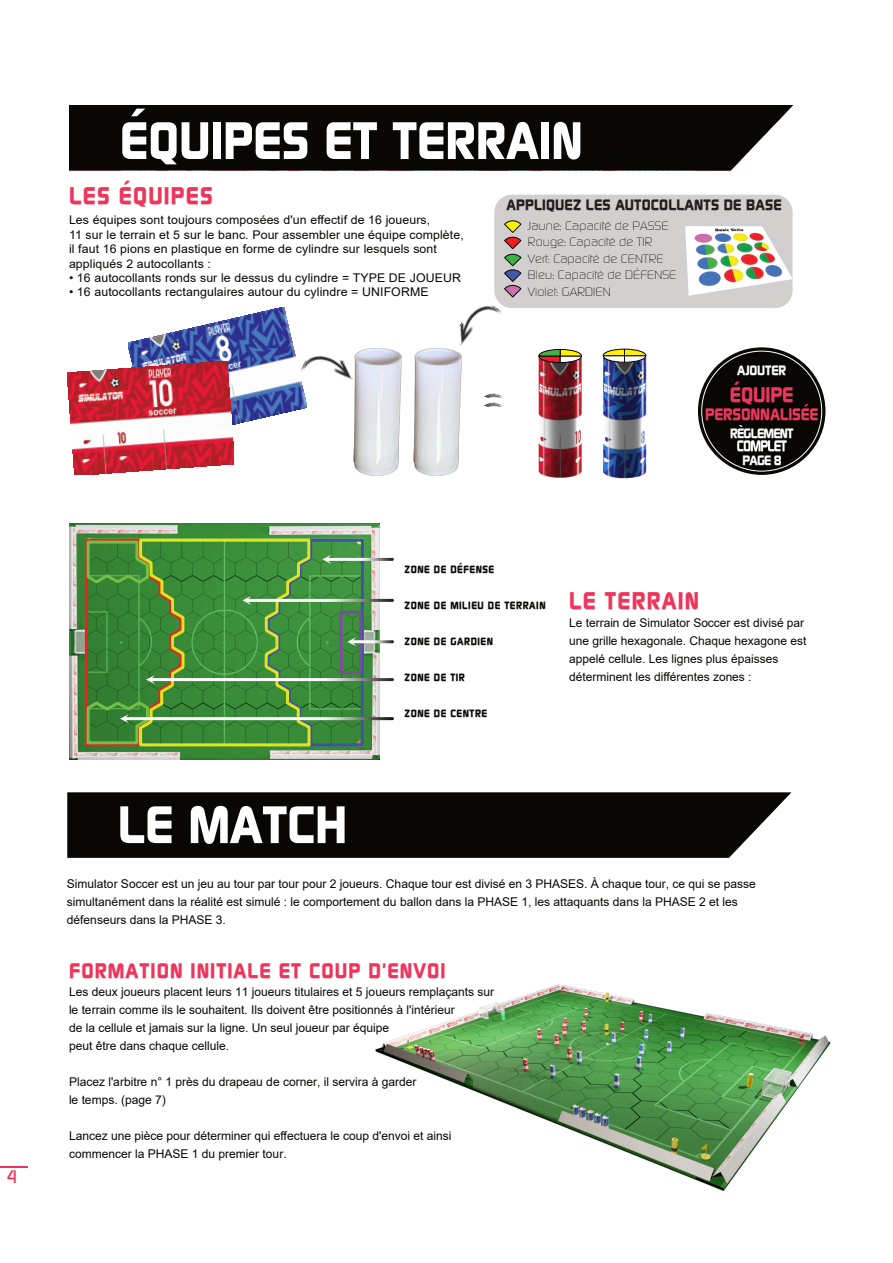
<style>
.page{position:relative;width:893px;height:1263px;background:#fff}
.page>*{position:absolute;margin:0;border:0;box-sizing:border-box;transform-origin:0 0}
.t1{font:700 52.5px "Continuum";color:#fff}
.t2{font:700 24px "Continuum";letter-spacing:.05em;color:#ee365c}
.t3{font:700 21px "Continuum";letter-spacing:.05em;color:#ee365c}
.t4{font:500 18px "Continuum";color:#ee345d}
.t5{font:700 16.5px "Continuum";letter-spacing:-.01em;color:#ee365c}
.t6{font:700 15px "Continuum";letter-spacing:.01em;color:#231f20}
.t7{font:700 13.5px/27px "Continuum";letter-spacing:-.06em;color:#fff;text-align:center}
.t8{font:700 13.5px "Continuum";letter-spacing:-.01em;color:#fff}
.t9{font:12px/18px "Arial";color:#080704}
.t10{font:300 12px/16.5px "Continuum";letter-spacing:.01em;color:#080704}
.t11{font:700 10.5px "Continuum";letter-spacing:.05em;color:#080704}
</style>
<div class="page">
<img style="left:538px;top:348px;width:109px;height:131px">
<img style="left:354px;top:349px;width:48px;height:127px">
<img style="left:414px;top:349px;width:48px;height:127px">
<img style="left:306px;top:349px;width:50px;height:44px">
<img style="left:484px;top:393px;width:19px;height:5px">
<img style="left:484px;top:402px;width:19px;height:5px">
<svg style="left:67px;top:792px;width:724px;height:66px;background:#141310"></svg>
<img style="left:375px;top:984px;width:456px;height:207px">
<div style="left:494px;top:195px;width:299px;height:113px;background:#d2d0cf;border-radius:18px"></div>
<img style="left:128px;top:307px;width:178px;height:118px">
<img style="left:68px;top:362px;width:166px;height:113px">
<img style="left:452px;top:298px;width:50px;height:55px">
<div style="left:69px;top:105px;width:724px;height:66px;background:#080704"></div>
<img style="left:69px;top:524px;width:310px;height:236px">
<img style="left:350px;top:640px;width:44px;height:3px;border-radius:2px">
<img style="left:245px;top:599px;width:149px;height:3px;border-radius:2px">
<img style="left:325px;top:558px;width:69px;height:3px;border-radius:2px">
<img style="left:149px;top:678px;width:245px;height:3px;border-radius:2px">
<svg style="left:83px;top:537px;width:282px;height:211px;background:#498d3e"></svg>
<img style="left:123px;top:717px;width:271px;height:3px;border-radius:2px">
<svg style="left:0;top:1167px;width:28px;height:1px"></svg>
<img style="left:685px;top:226px;width:108px;height:70px">
<svg style="left:539px;top:349px;width:43px;height:14px"></svg>
<svg style="left:603px;top:349px;width:43px;height:13px"></svg>
<svg style="left:504px;top:220px;width:17px;height:77px"></svg>
<svg style="left:698px;top:347px;width:127px;height:128px"></svg>
<div style="left:701px;top:351px;width:121px;height:120px;background:#080704;border:1px solid #fff;border-radius:50%"></div>
<img style="left:737px;top:441px;width:49px;height:10px">
<h3 class="t4" style="left:6px;top:1165px;width:13px">4</h3>
<h1 class="t1" style="left:120px;top:116px;width:464px">ÉQUIPES ET TERRAIN</h1>
<h2 class="t2" style="left:69px;top:184px;width:145px">LES ÉQUIPES</h2>
<p class="t9" style="left:69px;top:214px;width:396px;line-height:14.4px">Les équipes sont toujours composées d'un effectif de 16 joueurs,<br>11 sur le terrain et 5 sur le banc. Pour assembler une équipe complète, il faut 16 pions en plastique en forme de cylindre sur lesquels sont appliqués 2 autocollants :</p>
<p class="t9" style="left:69px;top:270px;width:394px">• 16 autocollants ronds sur le dessus du cylindre = TYPE DE JOUEUR</p>
<p class="t9" style="left:69px;top:284px;width:361px">• 16 autocollants rectangulaires autour du cylindre = UNIFORME</p>
<p class="t6" style="left:507px;top:198px;width:277px">APPLIQUEZ LES AUTOCOLLANTS DE BASE</p>
<p class="t10" style="left:528px;top:217px;width:150px">Jaune: Capacité de PASSE<br>Rouge: Capacité de TIR<br>Vert: Capacité de CENTRE<br>Bleu: Capacité de DÉFENSE<br>Violet: GARDIEN</p>
<p class="t8" style="left:737px;top:364px;width:51px">AJOUTER</p>
<h3 class="t3" style="left:730px;top:385px;width:65px">ÉQUIPE</h3>
<h3 class="t5" style="left:705px;top:407px;width:115px">PERSONNALISÉE</h3>
<p class="t7" style="left:730px;top:420px;width:65px">RÈGLEMENT<br>PAGE 8</p>
<p class="t11" style="left:405px;top:564px;width:91px">ZONE DE DÉFENSE</p>
<p class="t11" style="left:405px;top:600px;width:143px">ZONE DE MILIEU DE TERRAIN</p>
<p class="t11" style="left:405px;top:636px;width:90px">ZONE DE GARDIEN</p>
<p class="t11" style="left:405px;top:672px;width:62px">ZONE DE TIR</p>
<p class="t11" style="left:405px;top:708px;width:84px">ZONE DE CENTRE</p>
<h2 class="t2" style="left:569px;top:589px;width:132px">LE TERRAIN</h2>
<p class="t9" style="left:569px;top:615px;width:239px">Le terrain de Simulator Soccer est divisé par une grille hexagonale. Chaque hexagone est appelé cellule. Les lignes plus épaisses déterminent les différentes zones :</p>
<h1 class="t1" style="left:118px;top:800px;width:231px">LE MATCH</h1>
<p class="t9" style="left:67px;top:876px;width:690px">Simulator Soccer est un jeu au tour par tour pour 2 joueurs. Chaque tour est divisé en 3 PHASES. À chaque tour, ce qui se passe simultanément dans la réalité est simulé : le comportement du ballon dans la PHASE 1, les attaquants dans la PHASE 2 et les défenseurs dans la PHASE 3.</p>
<h3 class="t3" style="left:69px;top:961px;width:378px">FORMATION INITIALE ET COUP D'ENVOI</h3>
<p class="t9" style="left:69px;top:984px;width:427px">Les deux joueurs placent leurs 11 joueurs titulaires et 5 joueurs remplaçants sur le terrain comme ils le souhaitent. Ils doivent être positionnés à l'intérieur<br>de la cellule et jamais sur la ligne. Un seul joueur par équipe<br>peut être dans chaque cellule.</p>
<p class="t9" style="left:69px;top:1074px;width:349px">Placez l'arbitre n° 1 près du drapeau de corner, il servira à garder le temps. (page 7)</p>
<p class="t9" style="left:69px;top:1128px;width:384px">Lancez une pièce pour déterminer qui effectuera le coup d'envoi et ainsi commencer la PHASE 1 du premier tour.</p>
</div>
